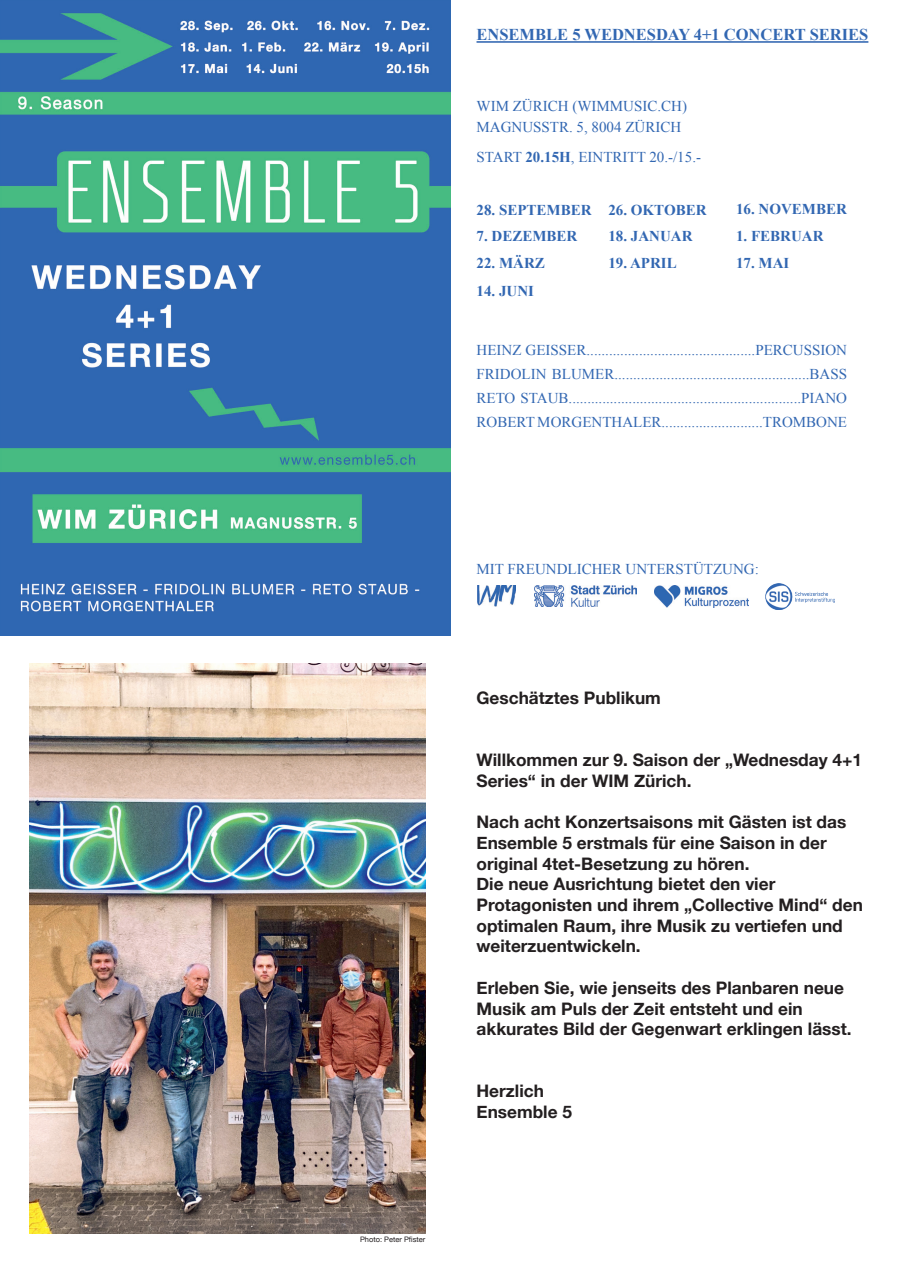
<style>
.page{position:relative;width:902px;height:1272px;background:#fff}
.page>*{position:absolute;margin:0;border:0;box-sizing:border-box;transform-origin:0 0}
.t1{font:700 17.25px/20.7px "Helvetica Neue";color:#231f20}
.t2{font:700 16.5px "Times New Roman";color:#3267b2}
.t3{font:15px/24px "Times New Roman";color:#3267b2}
.t4{font:700 15px "Times New Roman";color:#3267b2}
.t5{font:7.5px "Helvetica Neue";color:#231f20}
.s1{font-weight:700}
</style>
<div class="page">
<img style="left:0;top:0;width:451px;height:636px">
<hr style="left:476px;top:41px;width:392px;height:2px;background:#3267b2">
<img style="left:477px;top:586px;width:38px;height:20px">
<img style="left:30px;top:663px;width:395px;height:570px">
<img style="left:654px;top:585px;width:94px;height:22px">
<img style="left:534px;top:585px;width:102px;height:21px">
<img style="left:765px;top:583px;width:69px;height:26px">
<p class="t2" style="left:476px;top:23px;width:393px">ENSEMBLE 5 WEDNESDAY 4+1 CONCERT SERIES</p>
<p class="t3" style="left:476px;top:95px;width:212px;line-height:21px">WIM ZÜRICH (WIMMUSIC.CH)<br>MAGNUSSTR. 5, 8004 ZÜRICH</p>
<p class="t3" style="left:476px;top:144px;width:226px">START <span class="s1">20.15H</span>, EINTRITT 20.-/15.-</p>
<p class="t4" style="left:476px;top:199px;width:231px">28. SEPTEMBER 26. OKTOBER</p>
<p class="t4" style="left:736px;top:199px;width:112px">16. NOVEMBER</p>
<p class="t4" style="left:476px;top:226px;width:102px">7. DEZEMBER</p>
<p class="t4" style="left:608px;top:226px;width:86px">18. JANUAR</p>
<p class="t4" style="left:736px;top:225px;width:89px">1. FEBRUAR</p>
<p class="t4" style="left:476px;top:252px;width:70px">22. MÄRZ</p>
<p class="t4" style="left:608px;top:253px;width:70px">19. APRIL</p>
<p class="t4" style="left:736px;top:252px;width:55px">17. MAI</p>
<p class="t4" style="left:476px;top:280px;width:59px">14. JUNI</p>
<p class="t3" style="left:476px;top:338px;width:372px;text-align:justify">HEINZ GEISSER.............................................PERCUSSION FRIDOLIN BLUMER....................................................BASS RETO STAUB..............................................................PIANO ROBERT MORGENTHALER...........................TROMBONE</p>
<p class="t5" style="left:360px;top:1233px;width:67px">Photo: Peter Pfister</p>
<p class="t3" style="left:476px;top:557px;width:284px">MIT FREUNDLICHER UNTERSTÜTZUNG:</p>
<p class="t1" style="left:476px;top:687px;width:186px">Geschätztes Publikum</p>
<p class="t1" style="left:476px;top:750px;width:387px">Willkommen zur 9. Saison der „Wednesday 4+1<br>Series“ in der WIM Zürich.</p>
<p class="t1" style="left:476px;top:812px;width:388px">Nach acht Konzertsaisons mit Gästen ist das Ensemble 5 erstmals für eine Saison in der original 4tet-Besetzung zu hören.<br>Die neue Ausrichtung bietet den vier Protagonisten und ihrem „Collective Mind“ den optimalen Raum, ihre Musik zu vertiefen und weiterzuentwickeln.</p>
<p class="t1" style="left:476px;top:977px;width:376px">Erleben Sie, wie jenseits des Planbaren neue<br>Musik am Puls der Zeit entsteht und ein akkurates Bild der Gegenwart erklingen lässt.</p>
<p class="t1" style="left:476px;top:1081px;width:97px">Herzlich<br>Ensemble 5</p>
</div>
